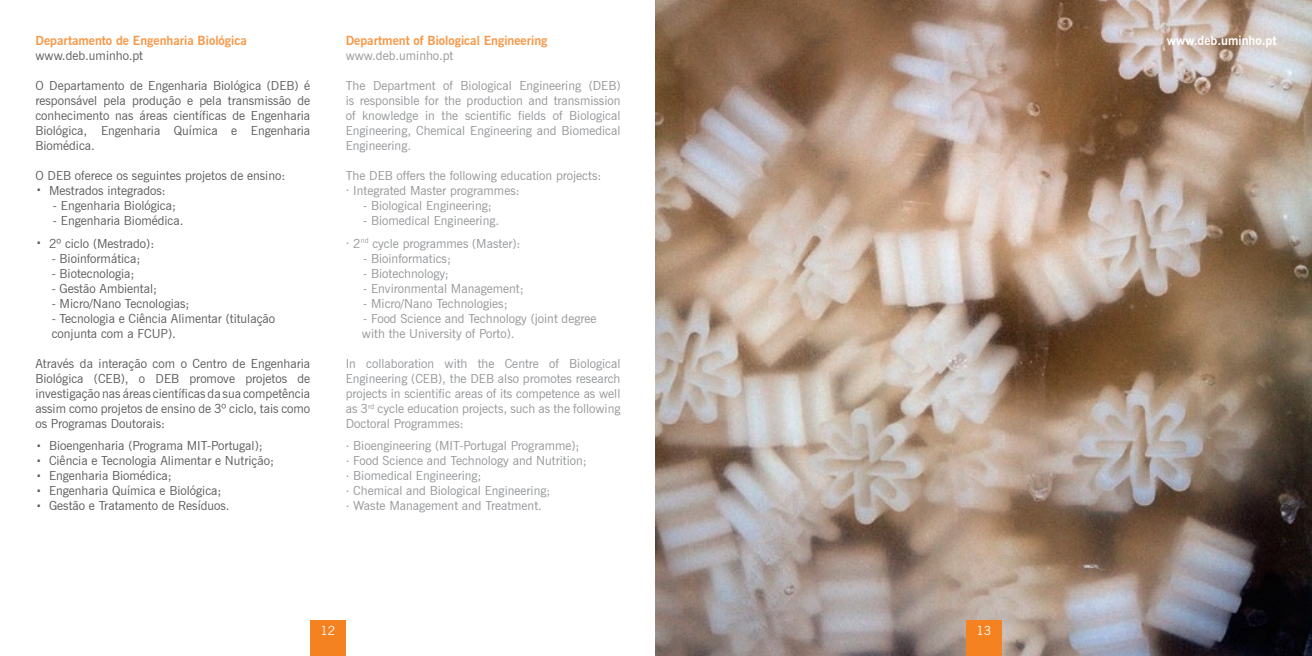
<style>
.page{position:relative;width:1312px;height:656px;background:#fff}
.page>*{position:absolute;margin:0;border:0;box-sizing:border-box;transform-origin:0 0}
.t1{font:12.5px/15px "News Gothic BT";color:#939598}
.t2{font:12.5px/15px "News Gothic BT";color:#58595b}
.t3{font:700 12.5px "News Gothic BT";color:#f89848}
.t4{font:700 12.5px "News Gothic BT";color:#fff}
.t5{font:12.5px "News Gothic BT";color:#fff}
</style>
<div class="page">
<img style="left:656px;top:0;width:655px;height:656px">
<div style="left:310px;top:620px;width:35px;height:36px;background:#f58220"></div>
<div style="left:966px;top:620px;width:35px;height:36px;background:#f58220"></div>
<p class="t3" style="left:35px;top:33px;width:213px">Departamento de Engenharia Biológica</p>
<p class="t2" style="left:35px;top:48px;width:109px">www.deb.uminho.pt</p>
<p class="t2" style="left:35px;top:78px;width:276px;text-align:justify">O Departamento de Engenharia Biológica (DEB) é responsável pela produção e pela transmissão de conhecimento nas áreas científicas de Engenharia Biológica, Engenharia Química e Engenharia Biomédica.</p>
<p class="t2" style="left:35px;top:168px;width:251px">O DEB oferece os seguintes projetos de ensino: <sup>.</sup> Mestrados integrados:</p>
<p class="t2" style="left:53px;top:198px;width:124px">- Engenharia Biológica;</p>
<p class="t2" style="left:35px;top:209px;width:149px;line-height:22.5px;text-indent:17px">- Engenharia Biomédica. <sup>.</sup> 2º ciclo (Mestrado):</p>
<p class="t2" style="left:52px;top:250px;width:90px">- Bioinformática;</p>
<p class="t2" style="left:52px;top:265px;width:84px">- Biotecnologia;</p>
<p class="t2" style="left:52px;top:280px;width:107px">- Gestão Ambiental;</p>
<p class="t2" style="left:52px;top:295px;width:139px">- Micro/Nano Tecnologias;</p>
<p class="t2" style="left:52px;top:310px;width:225px">- Tecnologia e Ciência Alimentar (titulação conjunta com a FCUP).</p>
<p class="t2" style="left:35px;top:355px;width:276px;text-align:justify">Através da interação com o Centro de Engenharia Biológica (CEB), o DEB promove projetos de investigação nas áreas científicas da sua competência assim como projetos de ensino de 3º ciclo, tais como os Programas Doutorais:</p>
<p class="t2" style="left:35px;top:438px;width:240px"><sup>.</sup> Bioengenharia (Programa MIT-Portugal);<br><sup>.</sup> Ciência e Tecnologia Alimentar e Nutrição; <sup>.</sup> Engenharia Biomédica;<br><sup>.</sup> Engenharia Química e Biológica;<br><sup>.</sup> Gestão e Tratamento de Resíduos.</p>
<p class="t3" style="left:345px;top:33px;width:203px">Department of Biological Engineering</p>
<p class="t1" style="left:345px;top:48px;width:109px">www.deb.uminho.pt</p>
<p class="t1" style="left:345px;top:78px;width:276px;text-align:justify">The Department of Biological Engineering (DEB) is responsible for the production and transmission of knowledge in the scientific fields of Biological Engineering, Chemical Engineering and Biomedical Engineering.</p>
<p class="t1" style="left:345px;top:168px;width:257px">The DEB offers the following education projects: . Integrated Master programmes:</p>
<p class="t1" style="left:363px;top:198px;width:130px">- Biological Engineering;</p>
<p class="t1" style="left:345px;top:209px;width:176px;line-height:22.5px;text-align:center">- Biomedical Engineering.<br>. 2<sup>nd</sup> cycle programmes (Master):</p>
<p class="t1" style="left:363px;top:250px;width:89px">- Bioinformatics;</p>
<p class="t1" style="left:363px;top:265px;width:87px">- Biotechnology;</p>
<p class="t1" style="left:363px;top:280px;width:162px">- Environmental Management;</p>
<p class="t1" style="left:363px;top:295px;width:146px">- Micro/Nano Technologies;</p>
<p class="t1" style="left:362px;top:310px;width:236px">- Food Science and Technology (joint degree with the University of Porto).</p>
<p class="t1" style="left:345px;top:355px;width:276px;text-align:justify">In collaboration with the Centre of Biological Engineering (CEB), the DEB also promotes research projects in scientific areas of its competence as well as 3<sup>rd</sup> cycle education projects, such as the following Doctoral Programmes:</p>
<p class="t1" style="left:345px;top:438px;width:242px">. Bioengineering (MIT-Portugal Programme);<br>. Food Science and Technology and Nutrition; . Biomedical Engineering;<br>. Chemical and Biological Engineering;<br>. Waste Management and Treatment.</p>
<p class="t5" style="left:320px;top:623px;width:17px">12</p>
<p class="t5" style="left:976px;top:623px;width:17px">13</p>
<p class="t4" style="left:1166px;top:33px;width:111px">www.deb.uminho.pt</p>
</div>
